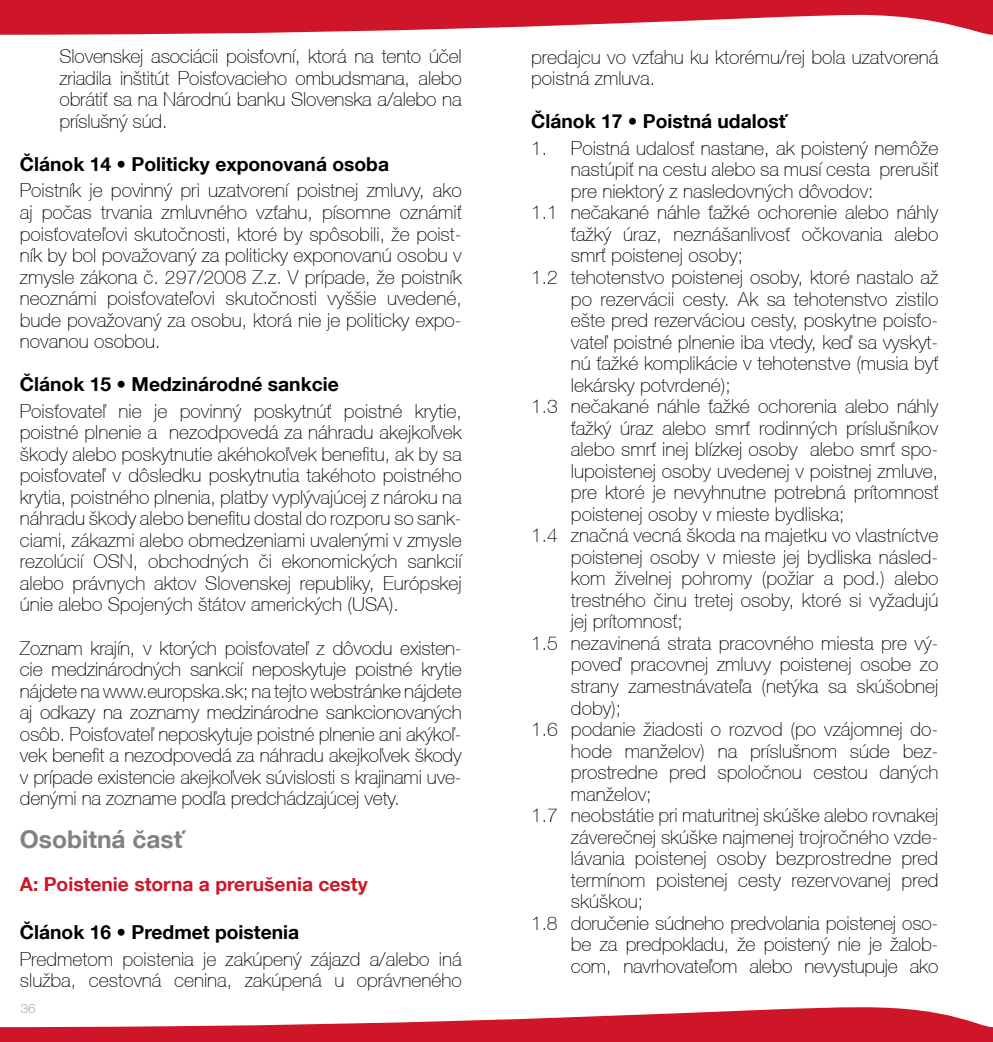
<style>
.page{position:relative;width:993px;height:1042px;background:#fff}
.page>*{position:absolute;margin:0;border:0;box-sizing:border-box;transform-origin:0 0}
.t1{font:700 24.5px "Helvetica Neue LT Com";color:#808285}
.t2{font:100 19.25px/21.5px "Helvetica Neue CE";color:#000;text-align:justify}
.t3{font:700 19.25px "Helvetica Neue LT Com";color:#000}
.t4{font:700 19.25px "Helvetica Neue LT Com";color:#ce1628}
.t5{font:100 13.12px "Helvetica Neue CE";color:#808285}
</style>
<div class="page">
<svg style="left:0;top:0;width:992px;height:35px"></svg>
<svg style="left:0;top:1007px;width:992px;height:35px"></svg>
<p class="t2" style="left:60px;top:46px;width:403px">Slovenskej asociácii poisťovní, ktorá na tento účel zriadila inštitút Poisťovacieho ombudsmana, alebo obrátiť sa na Národnú banku Slovenska a/alebo na príslušný súd.</p>
<p class="t3" style="left:20px;top:152px;width:370px">Článok 14 • Politicky exponovaná osoba</p>
<p class="t2" style="left:20px;top:180px;width:443px">Poistník je povinný pri uzatvorení poistnej zmluvy, ako aj počas trvania zmluvného vzťahu, písomne oznámiť poisťovateľovi skutočnosti, ktoré by spôsobili, že poist&shy;ník by bol považovaný za politicky exponovanú osobu v zmysle zákona č. 297/2008 Z.z. V prípade, že poistník neoznámi poisťovateľovi skutočnosti vyššie uvedené, bude považovaný za osobu, ktorá nie je politicky expo&shy;novanou osobou.</p>
<p class="t3" style="left:20px;top:372px;width:320px">Článok 15 • Medzinárodné sankcie</p>
<p class="t2" style="left:20px;top:400px;width:443px">Poisťovateľ nie je povinný poskytnúť poistné krytie, poistné plnenie a nezodpovedá za náhradu akejkoľvek škody alebo poskytnutie akéhokoľvek benefitu, ak by sa poisťovateľ v dôsledku poskytnutia takéhoto poistného krytia, poistného plnenia, platby vyplývajúcej z nároku na náhradu škody alebo benefitu dostal do rozporu so sank&shy;ciami, zákazmi alebo obmedzeniami uvalenými v zmysle rezolúcií OSN, obchodných či ekonomických sankcií alebo právnych aktov Slovenskej republiky, Európskej únie alebo Spojených štátov amerických (USA).</p>
<p class="t2" style="left:20px;top:637px;width:443px">Zoznam krajín, v ktorých poisťovateľ z dôvodu existen&shy;cie medzinárodných sankcií neposkytuje poistné krytie nájdete na www.europska.sk; na tejto webstránke nájdete aj odkazy na zoznamy medzinárodne sankcionovaných osôb. Poisťovateľ neposkytuje poistné plnenie ani akýkoľ&shy;vek benefit a nezodpovedá za náhradu akejkoľvek škody v prípade existencie akejkoľvek súvislosti s krajinami uve&shy;denými na zozname podľa predchádzajúcej vety.</p>
<p class="t1" style="left:20px;top:824px;width:166px">Osobitná časť</p>
<p class="t4" style="left:20px;top:872px;width:349px">A: Poistenie storna a prerušenia cesty</p>
<p class="t3" style="left:20px;top:920px;width:281px">Článok 16 • Predmet poistenia</p>
<p class="t2" style="left:20px;top:948px;width:443px">Predmetom poistenia je zakúpený zájazd a/alebo iná služba, cestovná cenina, zakúpená u oprávneného</p>
<p class="t5" style="left:21px;top:1001px;width:16px">36</p>
<p class="t2" style="left:531px;top:46px;width:408px">predajcu vo vzťahu ku ktorému/rej bola uzatvorená poistná zmluva.</p>
<p class="t3" style="left:531px;top:109px;width:257px">Článok 17 • Poistná udalosť</p>
<p class="t2" style="left:531px;top:138px;width:408px">1. Poistná udalosť nastane, ak poistený nemôže</p>
<p class="t2" style="left:570px;top:159px;width:369px">nastúpiť na cestu alebo sa musí cesta prerušiť</p>
<p class="t2" style="left:570px;top:181px;width:304px">pre niektorý z nasledovných dôvodov:</p>
<p class="t2" style="left:531px;top:202px;width:408px">1.1 nečakané náhle ťažké ochorenie alebo náhly</p>
<p class="t2" style="left:570px;top:224px;width:369px">ťažký úraz, neznášanlivosť očkovania alebo</p>
<p class="t2" style="left:570px;top:245px;width:173px">smrť poistenej osoby;</p>
<p class="t2" style="left:531px;top:267px;width:408px">1.2 tehotenstvo poistenej osoby, ktoré nastalo až</p>
<p class="t2" style="left:570px;top:288px;width:369px">po rezervácii cesty. Ak sa tehotenstvo zistilo</p>
<p class="t2" style="left:570px;top:310px;width:369px">ešte pred rezerváciou cesty, poskytne poisťo-</p>
<p class="t2" style="left:570px;top:331px;width:369px">vateľ poistné plnenie iba vtedy, keď sa vyskyt-</p>
<p class="t2" style="left:570px;top:353px;width:369px">nú ťažké komplikácie v tehotenstve (musia byť</p>
<p class="t2" style="left:570px;top:374px;width:161px">lekársky potvrdené);</p>
<p class="t2" style="left:531px;top:396px;width:408px">1.3 nečakané náhle ťažké ochorenia alebo náhly</p>
<p class="t2" style="left:570px;top:417px;width:369px">ťažký úraz alebo smrť rodinných príslušníkov</p>
<p class="t2" style="left:570px;top:439px;width:369px">alebo smrť inej blízkej osoby alebo smrť spo-</p>
<p class="t2" style="left:570px;top:460px;width:369px">lupoistenej osoby uvedenej v poistnej zmluve,</p>
<p class="t2" style="left:570px;top:482px;width:369px">pre ktoré je nevyhnutne potrebná prítomnosť</p>
<p class="t2" style="left:570px;top:503px;width:275px">poistenej osoby v mieste bydliska;</p>
<p class="t2" style="left:531px;top:525px;width:408px">1.4 značná vecná škoda na majetku vo vlastníctve</p>
<p class="t2" style="left:570px;top:546px;width:369px">poistenej osoby v mieste jej bydliska násled-</p>
<p class="t2" style="left:570px;top:568px;width:369px">kom živelnej pohromy (požiar a pod.) alebo</p>
<p class="t2" style="left:570px;top:589px;width:369px">trestného činu tretej osoby, ktoré si vyžadujú</p>
<p class="t2" style="left:570px;top:611px;width:113px">jej prítomnosť;</p>
<p class="t2" style="left:531px;top:633px;width:408px">1.5 nezavinená strata pracovného miesta pre vý-</p>
<p class="t2" style="left:570px;top:654px;width:369px">poveď pracovnej zmluvy poistenej osobe zo</p>
<p class="t2" style="left:570px;top:676px;width:369px">strany zamestnávateľa (netýka sa skúšobnej</p>
<p class="t2" style="left:570px;top:697px;width:52px">doby);</p>
<p class="t2" style="left:531px;top:719px;width:408px">1.6 podanie žiadosti o rozvod (po vzájomnej do-</p>
<p class="t2" style="left:570px;top:740px;width:369px">hode manželov) na príslušnom súde bez-</p>
<p class="t2" style="left:570px;top:762px;width:369px">prostredne pred spoločnou cestou daných</p>
<p class="t2" style="left:570px;top:783px;width:82px">manželov;</p>
<p class="t2" style="left:531px;top:805px;width:408px">1.7 neobstátie pri maturitnej skúške alebo rovnakej</p>
<p class="t2" style="left:570px;top:826px;width:369px">záverečnej skúške najmenej trojročného vzde-</p>
<p class="t2" style="left:570px;top:848px;width:369px">lávania poistenej osoby bezprostredne pred</p>
<p class="t2" style="left:570px;top:869px;width:369px">termínom poistenej cesty rezervovanej pred</p>
<p class="t2" style="left:570px;top:891px;width:74px">skúškou;</p>
<p class="t2" style="left:531px;top:912px;width:408px">1.8 doručenie súdneho predvolania poistenej oso-</p>
<p class="t2" style="left:570px;top:934px;width:369px">be za predpokladu, že poistený nie je žalob-</p>
<p class="t2" style="left:570px;top:955px;width:369px">com, navrhovateľom alebo nevystupuje ako</p>
</div>
